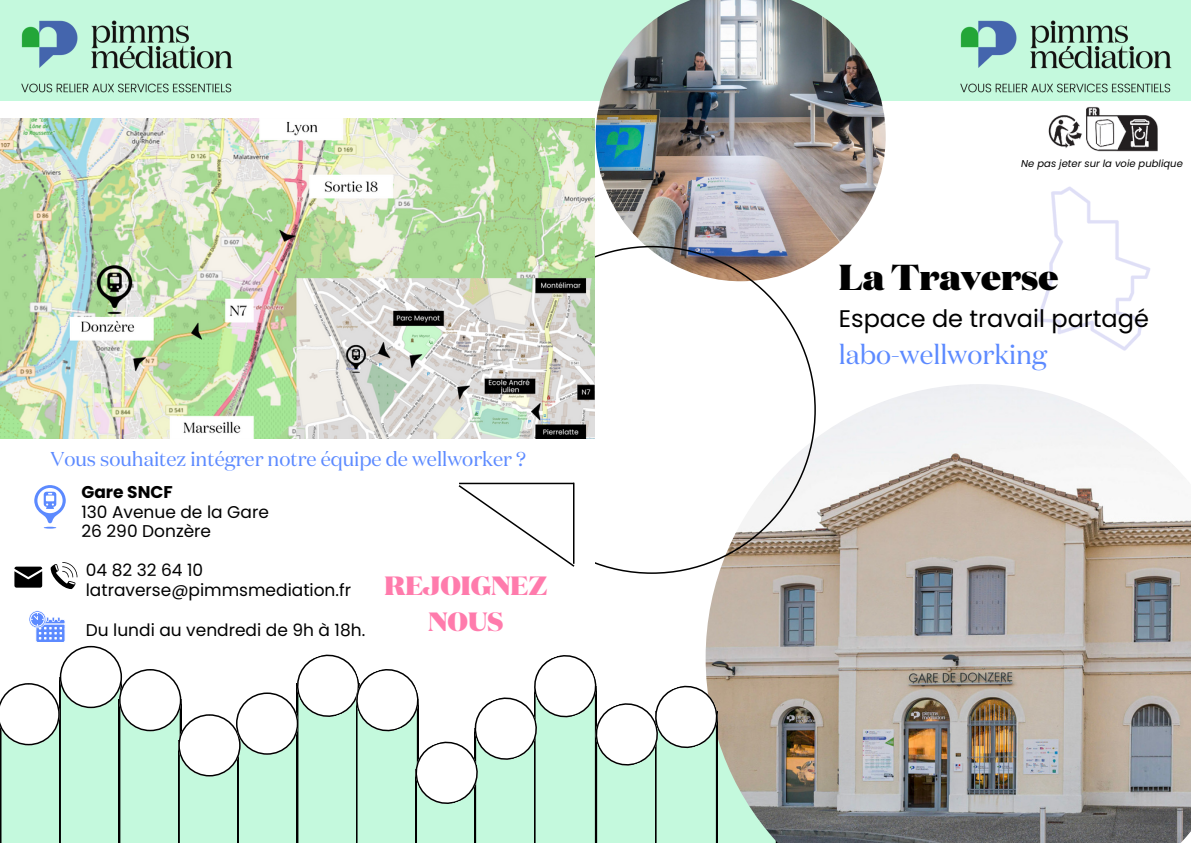
<style>
.page{position:relative;width:1191px;height:843px;background:#fff}
.page>*{position:absolute;margin:0;border:0;box-sizing:border-box;transform-origin:0 0}
.t1{font:900 36px "Domaine Display";color:#000}
.t2{font:27px "Domaine Display";color:#5c8aff}
.t3{font:900 26.4px "Domaine Display";color:#ff7bac}
.t4{font:24px "Poppins";color:#000}
.t5{font:20px "Domaine Display";color:#5c8aff}
.t6{font:17px "Poppins";color:#000}
.t7{font:700 17px "Poppins";color:#000}
.t8{font:italic 10px "Poppins";color:#000}
</style>
<div class="page">
<img style="left:1037px;top:186px;width:113px;height:165px">
<div style="left:0;top:0;width:1190px;height:101px;background:#c4f9dd"></div>
<img style="left:595px;top:0;width:290px;height:261px">
<img style="left:709px;top:384px;width:481px;height:458px">
<svg style="left:594px;top:246px;width:221px;height:327px"></svg>
<div style="left:488px;top:256px;width:107px;height:349px;background:#fff"></div>
<svg style="left:50px;top:562px;width:27px;height:27px"></svg>
<svg style="left:14px;top:566px;width:28px;height:21px"></svg>
<svg style="left:0;top:610px;width:777px;height:232px"></svg>
<hr style="left:459px;top:482px;width:115px;height:2px;background:#000">
<svg style="left:458px;top:483px;width:117px;height:84px"></svg>
<hr style="left:573px;top:482px;width:1px;height:81px;background:#000">
<img style="left:21px;top:20px;width:212px;height:73px">
<img style="left:960px;top:20px;width:212px;height:73px">
<img style="left:0;top:118px;width:594px;height:320px">
<svg style="left:34px;top:485px;width:32px;height:43px"></svg>
<img style="left:1048px;top:107px;width:110px;height:45px">
<p class="t5" style="left:50px;top:445px;width:477px">Vous souhaitez intégrer notre équipe de wellworker ?</p>
<p class="t7" style="left:81px;top:480px;width:93px">Gare SNCF</p>
<p class="t6" style="left:81px;top:499px;width:189px">130 Avenue de la Gare</p>
<p class="t6" style="left:81px;top:519px;width:131px">26 290 Donzère</p>
<p class="t6" style="left:86px;top:558px;width:119px">04 82 32 64 10</p>
<p class="t6" style="left:86px;top:577px;width:267px">latraverse@pimmsmediation.fr</p>
<p class="t3" style="left:384px;top:567px;width:164px">REJOIGNEZ</p>
<p class="t6" style="left:86px;top:617px;width:281px">Du lundi au vendredi de 9h à 18h.</p>
<p class="t3" style="left:428px;top:604px;width:76px">NOUS</p>
<p class="t8" style="left:1021px;top:156px;width:163px">Ne pas jeter sur la voie publique</p>
<p class="t1" style="left:838px;top:253px;width:221px">La Traverse</p>
<p class="t4" style="left:838px;top:301px;width:311px">Espace de travail partagé</p>
<p class="t2" style="left:838px;top:336px;width:209px">labo-wellworking</p>
</div>
